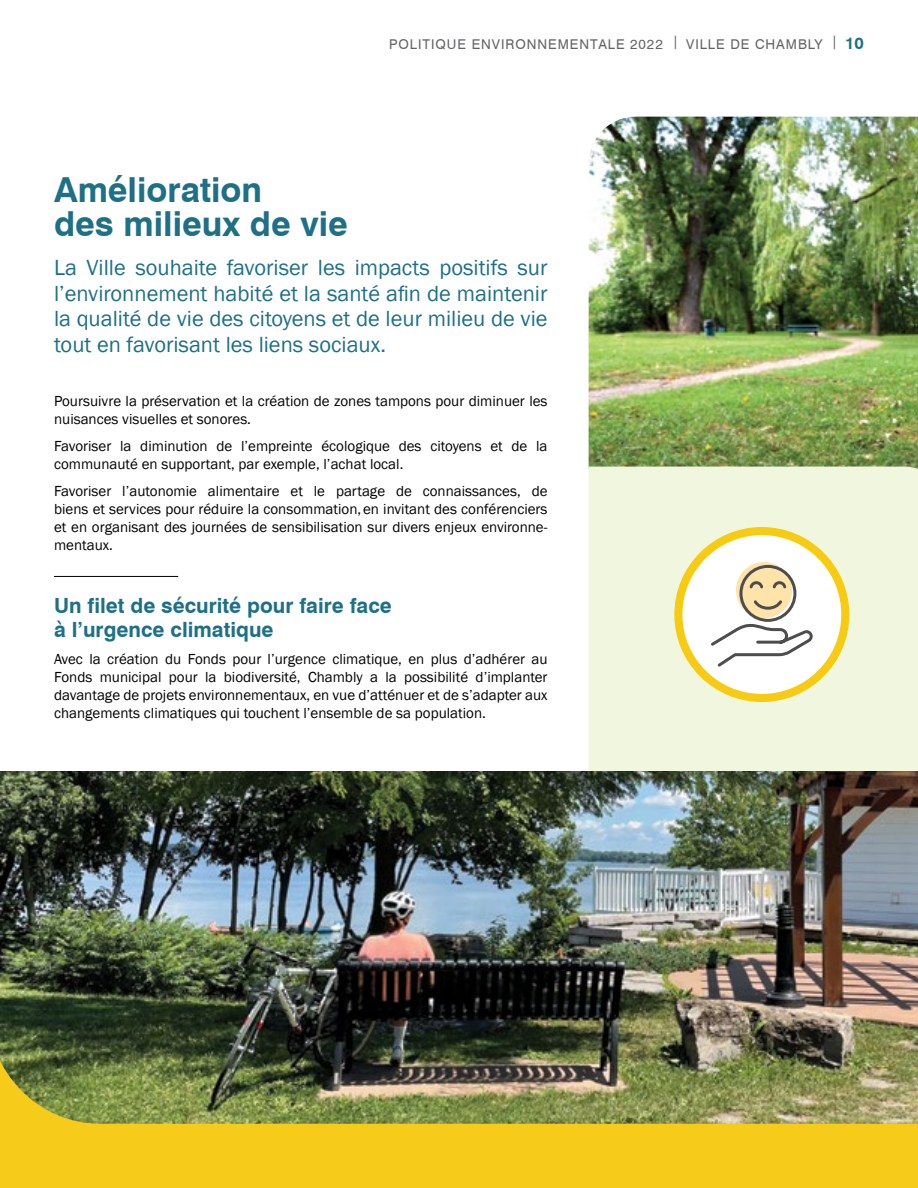
<style>
.page{position:relative;width:918px;height:1188px;background:#fff}
.page>*{position:absolute;margin:0;border:0;box-sizing:border-box;transform-origin:0 0}
.t1{font:700 34.5px/34.5px "Swiss 721 BT";color:#1e7087}
.t2{font:22.5px/25.5px "Franklin Gothic";color:#1e7087;text-align:justify}
.t3{font:700 21px/24px "Swiss 721 BT";color:#1e7087}
.t4{font:15px/18px "Franklin Gothic";color:#000}
.t5{font:13.5px "Swiss 721 BT";letter-spacing:.07em;color:#636466}
.s1{font-weight:700;font-size:16.5px;color:#1e7087}
</style>
<div class="page">
<img style="left:589px;top:117px;width:329px;height:350px">
<div style="left:589px;top:467px;width:329px;height:304px;background:#f1f6de"></div>
<hr style="left:54px;top:576px;width:124px;height:1px;background:#000">
<img style="left:0;top:771px;width:918px;height:238px">
<img style="left:0;top:1009px;width:918px;height:179px">
<div style="left:678px;top:531px;width:167px;height:167px;background:#fff;border-radius:50%"></div>
<div style="left:674px;top:527px;width:175px;height:175px;border:8px solid #f6cb11;border-radius:50%"></div>
<svg style="left:736px;top:562px;width:56px;height:56px"></svg>
<div style="left:739px;top:565px;width:57px;height:57px;border:3px solid #4d4d4d;border-radius:50%"></div>
<svg style="left:711px;top:624px;width:102px;height:43px"></svg>
<svg style="left:748px;top:580px;width:40px;height:31px"></svg>
<p class="t5" style="left:389px;top:36px;width:476px">POLITIQUE ENVIRONNEMENTALE 2022 | VILLE DE CHAMBLY | <span class="s1">10</span></p>
<h1 class="t1" style="left:54px;top:172px;width:295px">Amélioration<br>des milieux de vie</h1>
<h2 class="t2" style="left:54px;top:255px;width:495px">La Ville souhaite favoriser les impacts positifs sur l’environnement habité et la santé afin de maintenir la qualité de vie des citoyens et de leur milieu de vie tout en favorisant les liens sociaux.</h2>
<p class="t4" style="left:54px;top:392px;width:495px">Poursuivre la préservation et la création de zones tampons pour diminuer les nuisances visuelles et sonores.</p>
<p class="t4" style="left:54px;top:437px;width:495px">Favoriser la diminution de l’empreinte écologique des citoyens et de la communauté en supportant, par exemple, l’achat local.</p>
<p class="t4" style="left:54px;top:482px;width:495px;text-align:justify">Favoriser l’autonomie alimentaire et le partage de connaissances, de biens et services pour réduire la consommation,en invitant des conférenciers et en organisant des journées de sensibilisation sur divers enjeux environne&shy;mentaux.</p>
<h3 class="t3" style="left:54px;top:593px;width:339px">Un filet de sécurité pour faire face à l’urgence climatique</h3>
<p class="t4" style="left:54px;top:650px;width:495px;text-align:justify">Avec la création du Fonds pour l’urgence climatique, en plus d’adhérer au Fonds municipal pour la biodiversité, Chambly a la possibilité d’implanter davantage de projets environnementaux, en vue d’atténuer et de s’adapter aux changements climatiques qui touchent l’ensemble de sa population.</p>
</div>
